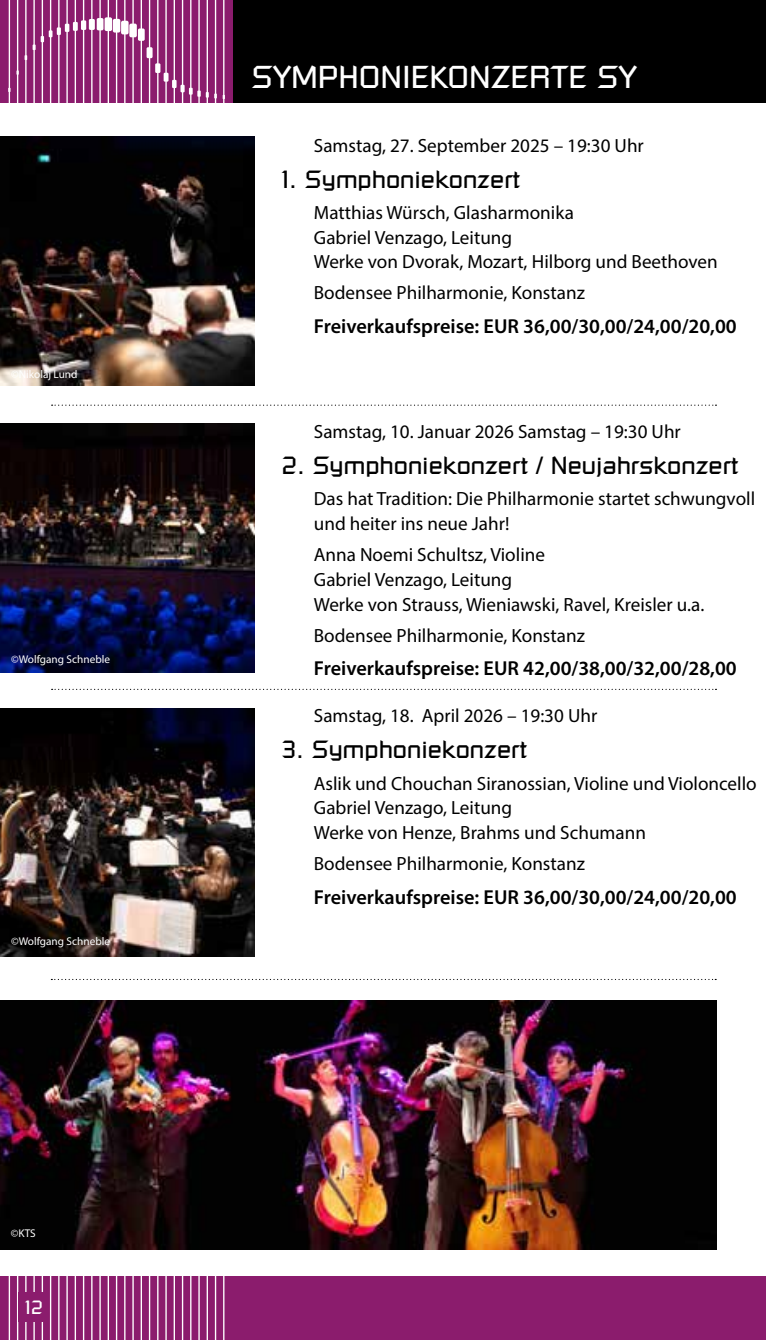
<style>
.page{position:relative;width:766px;height:1340px;background:#fff}
.page>*{position:absolute;margin:0;border:0;box-sizing:border-box;transform-origin:0 0}
.t1{font:31.5px "Russell Square Com";color:#fff}
.t2{font:24.75px "Russell Square Com";color:#000}
.t3{font:600 20.25px "Myriad Pro";color:#000}
.t4{font:19.12px/24.8px "Myriad Pro";color:#000}
.t5{font:19.12px "Russell Square Com";color:#fff}
.t6{font:11.25px "Myriad Pro";color:#fff}
</style>
<div class="page">
<div style="left:0;top:1276px;width:765px;height:63px;background:#8b1c6d"></div>
<hr style="left:25px;top:1276px;width:2px;height:63px;background:#fff">
<hr style="left:33px;top:1276px;width:2px;height:63px;background:#fff">
<hr style="left:42px;top:1276px;width:1px;height:63px;background:#fff">
<hr style="left:50px;top:1276px;width:1px;height:63px;background:#fff">
<hr style="left:58px;top:1276px;width:1px;height:63px;background:#fff">
<hr style="left:66px;top:1276px;width:2px;height:63px;background:#fff">
<hr style="left:75px;top:1276px;width:1px;height:63px;background:#fff">
<hr style="left:83px;top:1276px;width:1px;height:63px;background:#fff">
<hr style="left:91px;top:1276px;width:1px;height:63px;background:#fff">
<hr style="left:99px;top:1276px;width:2px;height:63px;background:#fff">
<hr style="left:108px;top:1276px;width:1px;height:63px;background:#fff">
<hr style="left:116px;top:1276px;width:1px;height:63px;background:#fff">
<hr style="left:124px;top:1276px;width:1px;height:63px;background:#fff">
<hr style="left:132px;top:1276px;width:2px;height:63px;background:#fff">
<hr style="left:141px;top:1276px;width:1px;height:63px;background:#fff">
<hr style="left:149px;top:1276px;width:1px;height:63px;background:#fff">
<hr style="left:157px;top:1276px;width:1px;height:63px;background:#fff">
<hr style="left:165px;top:1276px;width:2px;height:63px;background:#fff">
<hr style="left:173px;top:1276px;width:2px;height:63px;background:#fff">
<hr style="left:182px;top:1276px;width:1px;height:63px;background:#fff">
<hr style="left:190px;top:1276px;width:1px;height:63px;background:#fff">
<hr style="left:198px;top:1276px;width:2px;height:63px;background:#fff">
<hr style="left:206px;top:1276px;width:2px;height:63px;background:#fff">
<hr style="left:215px;top:1276px;width:1px;height:63px;background:#fff">
<hr style="left:223px;top:1276px;width:1px;height:63px;background:#fff">
<hr style="left:17px;top:1276px;width:1px;height:63px;background:#fff">
<hr style="left:9px;top:1276px;width:1px;height:63px;background:#fff">
<div style="left:18px;top:1291px;width:31px;height:30px;background:#8b1c6d"></div>
<div style="left:0;top:0;width:765px;height:102px;background:#000"></div>
<img style="left:0;top:137px;width:255px;height:248px">
<img style="left:0;top:424px;width:255px;height:248px">
<img style="left:0;top:708px;width:255px;height:248px">
<svg style="left:52px;top:404px;width:664px;height:2px"></svg>
<svg style="left:52px;top:688px;width:664px;height:2px"></svg>
<hr style="left:765px;top:0;width:1px;height:102px;background:#8b1c6d">
<div style="left:0;top:0;width:232px;height:102px;background:#8b1c6d"></div>
<hr style="left:25px;top:0;width:2px;height:102px;background:#fff">
<hr style="left:33px;top:0;width:2px;height:102px;background:#fff">
<hr style="left:42px;top:0;width:1px;height:102px;background:#fff">
<hr style="left:50px;top:0;width:1px;height:102px;background:#fff">
<hr style="left:58px;top:0;width:1px;height:102px;background:#fff">
<hr style="left:66px;top:0;width:2px;height:102px;background:#fff">
<hr style="left:75px;top:0;width:1px;height:102px;background:#fff">
<hr style="left:83px;top:0;width:1px;height:102px;background:#fff">
<hr style="left:91px;top:0;width:1px;height:102px;background:#fff">
<hr style="left:99px;top:0;width:2px;height:102px;background:#fff">
<hr style="left:108px;top:0;width:1px;height:102px;background:#fff">
<hr style="left:116px;top:0;width:1px;height:102px;background:#fff">
<hr style="left:124px;top:0;width:1px;height:102px;background:#fff">
<hr style="left:132px;top:0;width:2px;height:102px;background:#fff">
<hr style="left:141px;top:0;width:1px;height:102px;background:#fff">
<hr style="left:149px;top:0;width:1px;height:102px;background:#fff">
<hr style="left:157px;top:0;width:1px;height:102px;background:#fff">
<hr style="left:165px;top:0;width:2px;height:102px;background:#fff">
<hr style="left:173px;top:0;width:2px;height:102px;background:#fff">
<hr style="left:182px;top:0;width:1px;height:102px;background:#fff">
<hr style="left:190px;top:0;width:1px;height:102px;background:#fff">
<hr style="left:198px;top:0;width:2px;height:102px;background:#fff">
<hr style="left:206px;top:0;width:2px;height:102px;background:#fff">
<hr style="left:215px;top:0;width:1px;height:102px;background:#fff">
<hr style="left:223px;top:0;width:1px;height:102px;background:#fff">
<div style="left:113px;top:19px;width:7px;height:14px;background:#fff;border-radius:2px"></div>
<hr style="left:17px;top:0;width:1px;height:102px;background:#fff">
<div style="left:97px;top:18px;width:6px;height:12px;background:#fff;border-radius:2px"></div>
<div style="left:138px;top:28px;width:7px;height:13px;background:#fff;border-radius:2px"></div>
<div style="left:89px;top:19px;width:6px;height:11px;background:#fff"></div>
<div style="left:146px;top:47px;width:6px;height:11px;background:#fff"></div>
<div style="left:81px;top:20px;width:5px;height:10px;background:#fff"></div>
<div style="left:155px;top:63px;width:5px;height:10px;background:#fff"></div>
<div style="left:73px;top:22px;width:5px;height:9px;background:#fff"></div>
<div style="left:163px;top:73px;width:5px;height:9px;background:#fff"></div>
<svg style="left:33px;top:24px;width:36px;height:26px"></svg>
<svg style="left:172px;top:80px;width:53px;height:19px"></svg>
<hr style="left:9px;top:0;width:1px;height:102px;background:#fff">
<div style="left:121px;top:21px;width:7px;height:13px;background:#fff;border-radius:2px"></div>
<div style="left:105px;top:17px;width:7px;height:14px;background:#fff;border-radius:2px"></div>
<div style="left:129px;top:24px;width:8px;height:13px;background:#fff;border-radius:2px"></div>
<svg style="left:51px;top:978px;width:665px;height:2px"></svg>
<img style="left:0;top:1000px;width:715px;height:248px">
<p class="t6" style="left:11px;top:367px;width:68px">©Nikolaj Lund</p>
<p class="t6" style="left:11px;top:652px;width:100px">©Wolfgang Schneble</p>
<p class="t6" style="left:11px;top:934px;width:100px">©Wolfgang Schneble</p>
<p class="t6" style="left:11px;top:1226px;width:27px">©KTS</p>
<p class="t5" style="left:25px;top:1295px;width:19px">12</p>
<h1 class="t1" style="left:251px;top:57px;width:387px">SYMPHONIEKONZERTE SY</h1>
<p class="t4" style="left:314px;top:132px;width:331px">Samstag, 27. September 2025 – 19:30 Uhr</p>
<p class="t2" style="left:282px;top:164px;width:240px">1. Symphoniekonzert</p>
<p class="t4" style="left:314px;top:200px;width:405px">Matthias Würsch, Glasharmonika<br>Gabriel Venzago, Leitung<br>Werke von Dvorak, Mozart, Hilborg und Beethoven</p>
<p class="t4" style="left:314px;top:280px;width:272px">Bodensee Philharmonie, Konstanz</p>
<p class="t3" style="left:314px;top:313px;width:424px">Freiverkaufspreise: EUR 36,00/30,00/24,00/20,00</p>
<p class="t4" style="left:314px;top:419px;width:368px">Samstag, 10. Januar 2026 Samstag – 19:30 Uhr</p>
<p class="t2" style="left:282px;top:450px;width:458px">2. Symphoniekonzert / Neujahrskonzert</p>
<p class="t4" style="left:314px;top:486px;width:443px">Das hat Tradition: Die Philharmonie startet schwungvoll und heiter ins neue Jahr!</p>
<p class="t4" style="left:314px;top:542px;width:392px">Anna Noemi Schultsz, Violine<br>Gabriel Venzago, Leitung<br>Werke von Strauss, Wieniawski, Ravel, Kreisler u.a.</p>
<p class="t4" style="left:314px;top:623px;width:272px">Bodensee Philharmonie, Konstanz</p>
<p class="t3" style="left:314px;top:655px;width:424px">Freiverkaufspreise: EUR 42,00/38,00/32,00/28,00</p>
<p class="t4" style="left:314px;top:703px;width:285px">Samstag, 18. April 2026 – 19:30 Uhr</p>
<p class="t2" style="left:282px;top:734px;width:247px">3. Symphoniekonzert</p>
<p class="t4" style="left:314px;top:770px;width:444px">Aslik und Chouchan Siranossian, Violine und Violoncello<br>Gabriel Venzago, Leitung<br>Werke von Henze, Brahms und Schumann</p>
<p class="t4" style="left:314px;top:851px;width:272px">Bodensee Philharmonie, Konstanz</p>
<p class="t3" style="left:314px;top:884px;width:424px">Freiverkaufspreise: EUR 36,00/30,00/24,00/20,00</p>
</div>
